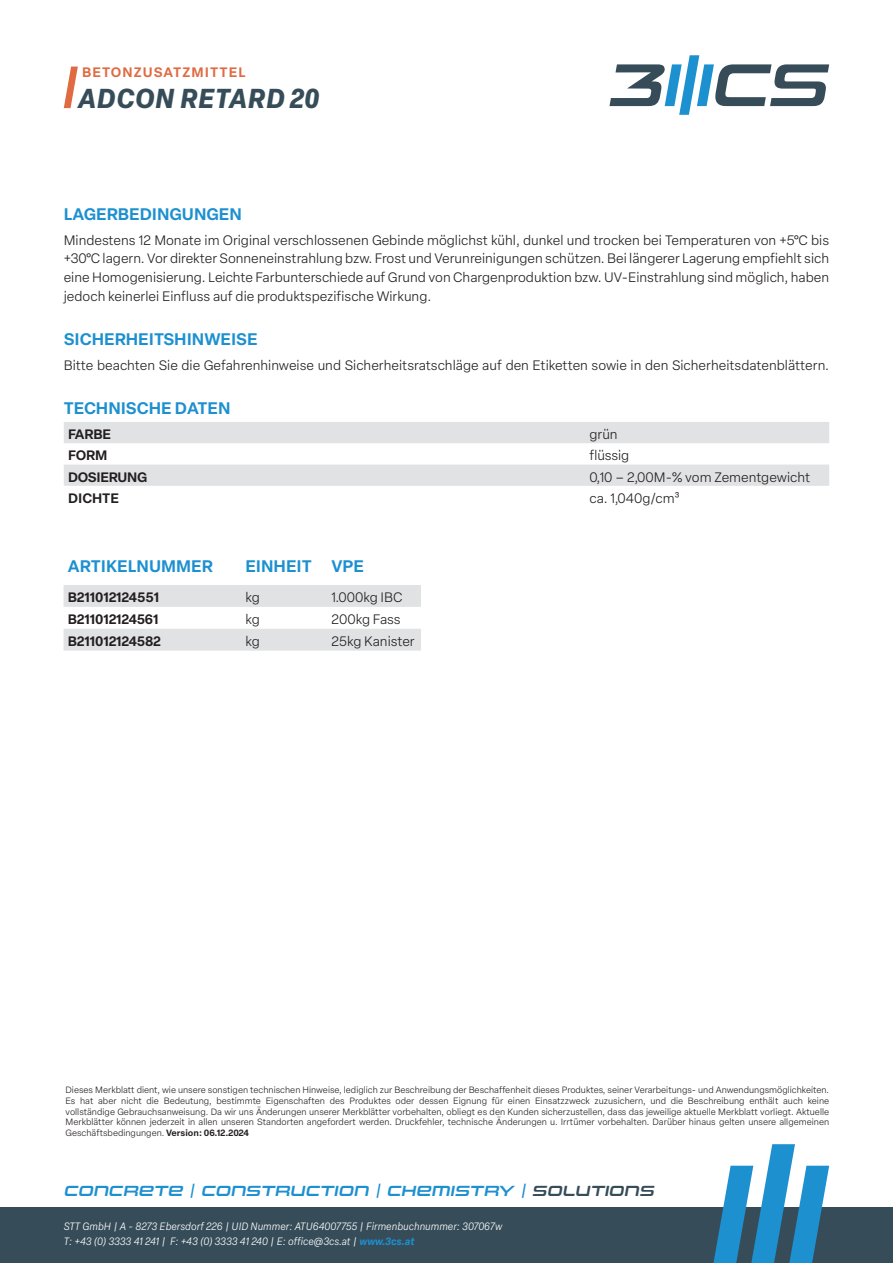
<style>
.page{position:relative;width:893px;height:1263px;background:#fff}
.page>*{position:absolute;margin:0;border:0;box-sizing:border-box;transform-origin:0 0}
.t1{font:italic 700 27px "Elza Text";letter-spacing:.02em;color:#364d59}
.t2{font:600 16.5px "Elza Text";color:#1d90d0}
.t3{font:italic 15px "Uniwars Sb";letter-spacing:.04em;color:#1d90d0}
.t4{font:300 13.5px/18.8px "Elza Text";color:#231f20;text-align:justify}
.t5{font:600 13.5px "Elza Text";color:#231f20}
.t6{font:600 13.5px "Elza Text";letter-spacing:.08em;color:#e06b43}
.t7{font:600 13.5px "Elza Text";letter-spacing:-.02em;color:#231f20}
.t8{font:italic 300 10.5px/15px "Elza Text";color:#fff}
.t9{font:300 9px/10.8px "Elza Text";color:#231f20;text-align:justify}
.s1{font-weight:600}
.s2{color:#364d59}
.s3{font-weight:600;color:#1d90d0}
</style>
<div class="page">
<div style="left:0;top:1208px;width:893px;height:55px;background:#364d59"></div>
<svg style="left:711px;top:1144px;width:118px;height:119px"></svg>
<svg style="left:609px;top:55px;width:220px;height:60px"></svg>
<svg style="left:64px;top:67px;width:14px;height:41px"></svg>
<svg style="left:64px;top:422px;width:765px;height:64px;fill:#e1e2e4"></svg>
<svg style="left:64px;top:585px;width:357px;height:66px"></svg>
<h3 class="t6" style="left:82px;top:61px;width:165px">BETONZUSATZMITTEL</h3>
<h1 class="t1" style="left:78px;top:78px;width:243px">ADCON RETARD 20</h1>
<h2 class="t2" style="left:64px;top:201px;width:180px">LAGERBEDINGUNGEN</h2>
<p class="t4" style="left:64px;top:230px;width:767px">Mindestens 12 Monate im Original verschlossenen Gebinde möglichst kühl, dunkel und trocken bei Temperaturen von +5°C bis +30°C lagern. Vor direkter Sonneneinstrahlung bzw. Frost und Verunreinigungen schützen. Bei längerer Lagerung empfiehlt sich eine Homogenisierung. Leichte Farbunterschiede auf Grund von Chargenproduktion bzw. UV-Einstrahlung sind möglich, haben jedoch keinerlei Einfluss auf die produktspezifische Wirkung.</p>
<h2 class="t2" style="left:64px;top:326px;width:195px">SICHERHEITSHINWEISE</h2>
<h3 class="t4" style="left:64px;top:355px;width:767px">Bitte beachten Sie die Gefahrenhinweise und Sicherheitsratschläge auf den Etiketten sowie in den Sicherheitsdatenblättern.</h3>
<h2 class="t2" style="left:64px;top:395px;width:168px">TECHNISCHE DATEN</h2>
<h3 class="t5" style="left:68px;top:424px;width:45px">FARBE</h3>
<h3 class="t4" style="left:589px;top:424px;width:30px">grün</h3>
<h3 class="t5" style="left:68px;top:445px;width:41px">FORM</h3>
<h3 class="t4" style="left:589px;top:445px;width:42px">flüssig</h3>
<h3 class="t7" style="left:68px;top:466px;width:81px">DOSIERUNG</h3>
<h3 class="t4" style="left:589px;top:467px;width:222px">0,10 – 2,00M-% vom Zementgewicht</h3>
<h3 class="t5" style="left:68px;top:488px;width:53px">DICHTE</h3>
<h3 class="t4" style="left:589px;top:488px;width:92px">ca. 1,040g/cm³</h3>
<h2 class="t2" style="left:68px;top:553px;width:146px">ARTIKELNUMMER</h2>
<h2 class="t2" style="left:245px;top:553px;width:120px">EINHEIT VPE</h2>
<h3 class="t5" style="left:68px;top:587px;width:93px">B211012124551</h3>
<h3 class="t4" style="left:245px;top:587px;width:16px">kg</h3>
<h3 class="t4" style="left:331px;top:587px;width:73px">1.000kg IBC</h3>
<h3 class="t5" style="left:68px;top:609px;width:92px">B211012124561</h3>
<h3 class="t4" style="left:245px;top:609px;width:16px">kg</h3>
<h3 class="t4" style="left:331px;top:609px;width:71px">200kg Fass</h3>
<h3 class="t5" style="left:68px;top:631px;width:94px">B211012124582</h3>
<h3 class="t4" style="left:245px;top:631px;width:16px">kg</h3>
<h3 class="t4" style="left:331px;top:631px;width:85px">25kg Kanister</h3>
<p class="t9" style="left:66px;top:1084px;width:765px">Dieses Merkblatt dient, wie unsere sonstigen technischen Hinweise, lediglich zur Beschreibung der Beschaffenheit dieses Produktes, seiner Verarbeitungs- und Anwendungsmöglichkeiten.<br>Es hat aber nicht die Bedeutung, bestimmte Eigenschaften des Produktes oder dessen Eignung für einen Einsatzzweck zuzusichern, und die Beschreibung enthält auch keine vollständige Gebrauchsanweisung. Da wir uns Änderungen unserer Merkblätter vorbehalten, obliegt es den Kunden sicherzustellen, dass das jeweilige aktuelle Merkblatt vorliegt. Aktuelle Merkblätter können jederzeit in allen unseren Standorten angefordert werden. Druckfehler, technische Änderungen u. Irrtümer vorbehalten. Darüber hinaus gelten unsere allgemeinen Geschäftsbedingungen. <span class="s1">Version: 06.12.2024</span></p>
<h3 class="t3" style="left:64px;top:1182px;width:591px">CONCRETE | CONSTRUCTION | CHEMISTRY | <span class="s2">SOLUTIONS</span></h3>
<p class="t8" style="left:64px;top:1219px;width:440px">STT GmbH | A - 8273 Ebersdorf 226 | UID Nummer: ATU64007755 | Firmenbuchnummer: 307067w<br>T: +43 (0) 3333 41 241 | F: +43 (0) 3333 41 240 | E: office@3cs.at | <span class="s3">www.3cs.at</span></p>
</div>
